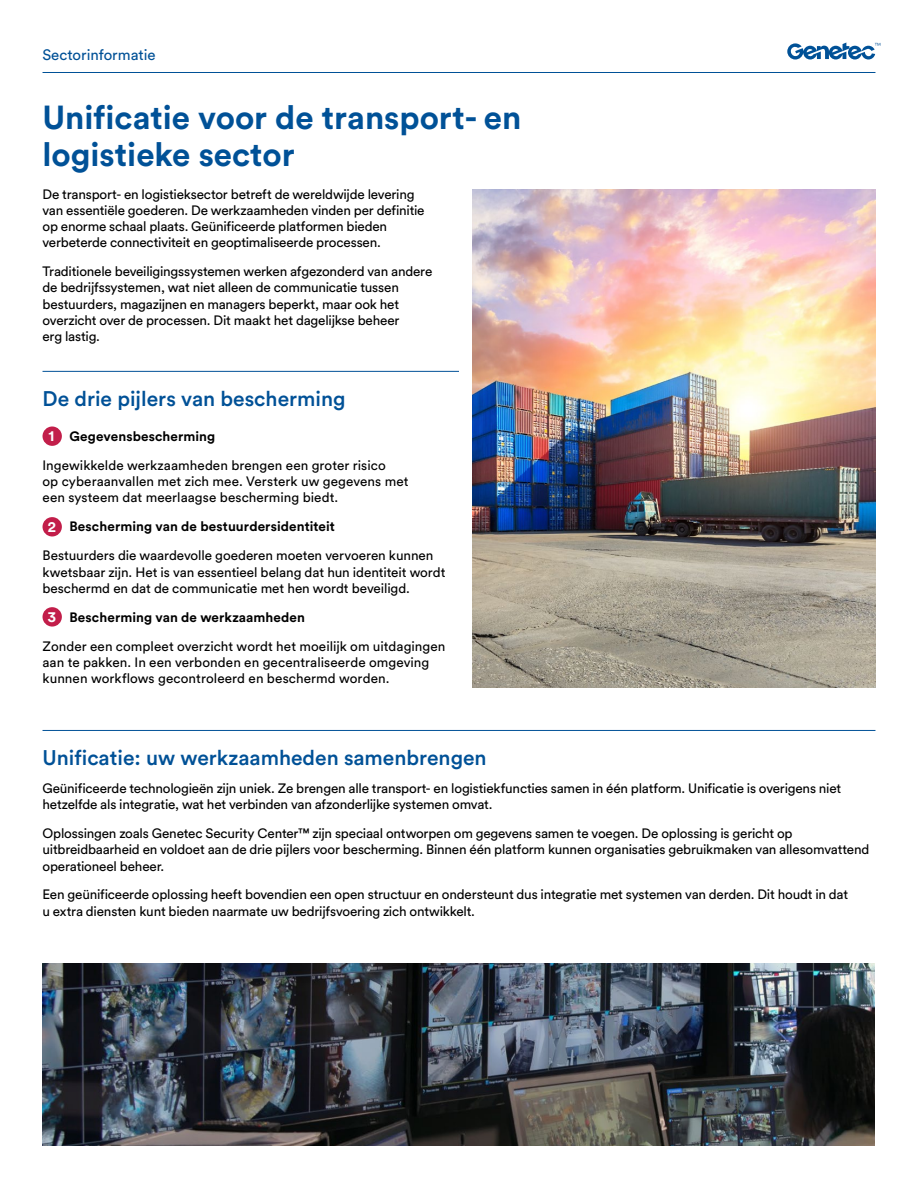
<style>
.page{position:relative;width:918px;height:1188px;background:#fff}
.page>*{position:absolute;margin:0;border:0;box-sizing:border-box;transform-origin:0 0}
.Document_Title{font:700 33px/37.5px "Circular Pro";color:#005197}
.Section_Heading_-_Ru{font:500 21px "Circular Pro";color:#005197}
.Document_Type{font:15px "Circular Pro";color:#005197}
.Body_Text{font:700 15px "Circular Pro";color:#fcfeff}
.Body_Text-2{font:13.5px/16.2px "Circular Pro";letter-spacing:-.015em;color:#000}
.Body_Text-3{font:13.5px/16.2px "Circular Pro";letter-spacing:.005em;color:#000}
.Body_Text-4{font:700 13.5px "Circular Pro";letter-spacing:.005em;color:#000}
</style>
<div class="page">
<hr style="left:43px;top:72px;width:832px;height:1px;background:#005197">
<svg style="left:787px;top:43px;width:93px;height:17px"></svg>
<hr style="left:43px;top:371px;width:416px;height:1px;background:#005197">
<hr style="left:43px;top:730px;width:832px;height:1px;background:#005197">
<div style="left:43px;top:427px;width:19px;height:19px;background:#c21e4a;border-radius:50%"></div>
<div style="left:43px;top:517px;width:19px;height:19px;background:#c21e4a;border-radius:50%"></div>
<div style="left:43px;top:607px;width:19px;height:20px;background:#c21e4a;border-radius:50%"></div>
<img style="left:472px;top:190px;width:403px;height:497px">
<img style="left:43px;top:964px;width:831px;height:181px">
<p class="Document_Type" style="left:43px;top:44px;width:115px">Sectorinformatie</p>
<p class="Document_Title" style="left:43px;top:97px;width:480px">Unificatie voor de transport- en logistieke sector</p>
<p class="Body_Text-2" style="left:43px;top:185px;width:384px">De transport- en logistieksector betreft de wereldwijde levering van essentiële goederen. De werkzaamheden vinden per definitie op enorme schaal plaats. Geünificeerde platformen bieden verbeterde connectiviteit en geoptimaliseerde processen.</p>
<p class="Body_Text-2" style="left:43px;top:263px;width:391px">Traditionele beveiligingssystemen werken afgezonderd van andere de bedrijfssystemen, wat niet alleen de communicatie tussen bestuurders, magazijnen en managers beperkt, maar ook het overzicht over de processen. Dit maakt het dagelijkse beheer<br>erg lastig.</p>
<p class="Section_Heading_-_Ru" style="left:43px;top:384px;width:305px">De drie pijlers van bescherming</p>
<p class="Body_Text-4" style="left:70px;top:427px;width:147px">Gegevensbescherming</p>
<p class="Body_Text-3" style="left:43px;top:456px;width:368px">Ingewikkelde werkzaamheden brengen een groter risico<br>op cyberaanvallen met zich mee. Versterk uw gegevens met een systeem dat meerlaagse bescherming biedt.</p>
<p class="Body_Text-4" style="left:70px;top:517px;width:267px">Bescherming van de bestuurdersidentiteit</p>
<p class="Body_Text-2" style="left:43px;top:547px;width:405px">Bestuurders die waardevolle goederen moeten vervoeren kunnen kwetsbaar zijn. Het is van essentieel belang dat hun identiteit wordt beschermd en dat de communicatie met hen wordt beveiligd.</p>
<p class="Body_Text-4" style="left:70px;top:608px;width:237px">Bescherming van de werkzaamheden</p>
<p class="Body_Text-3" style="left:43px;top:638px;width:404px">Zonder een compleet overzicht wordt het moeilijk om uitdagingen aan te pakken. In een verbonden en gecentraliseerde omgeving kunnen workflows gecontroleerd en beschermd worden.</p>
<p class="Body_Text" style="left:49px;top:425px;width:7px">1</p>
<p class="Body_Text" style="left:48px;top:516px;width:10px">2</p>
<p class="Body_Text" style="left:48px;top:606px;width:10px">3</p>
<p class="Section_Heading_-_Ru" style="left:43px;top:743px;width:446px">Unificatie: uw werkzaamheden samenbrengen</p>
<p class="Body_Text-2" style="left:43px;top:780px;width:800px">Geünificeerde technologieën zijn uniek. Ze brengen alle transport- en logistiekfuncties samen in één platform. Unificatie is overigens niet hetzelfde als integratie, wat het verbinden van afzonderlijke systemen omvat.</p>
<p class="Body_Text-2" style="left:43px;top:825px;width:828px">Oplossingen zoals Genetec Security Center™ zijn speciaal ontworpen om gegevens samen te voegen. De oplossing is gericht op uitbreidbaarheid en voldoet aan de drie pijlers voor bescherming. Binnen één platform kunnen organisaties gebruikmaken van allesomvattend operationeel beheer.</p>
<p class="Body_Text-2" style="left:43px;top:886px;width:807px">Een geünificeerde oplossing heeft bovendien een open structuur en ondersteunt dus integratie met systemen van derden. Dit houdt in dat u extra diensten kunt bieden naarmate uw bedrijfsvoering zich ontwikkelt.</p>
</div>
